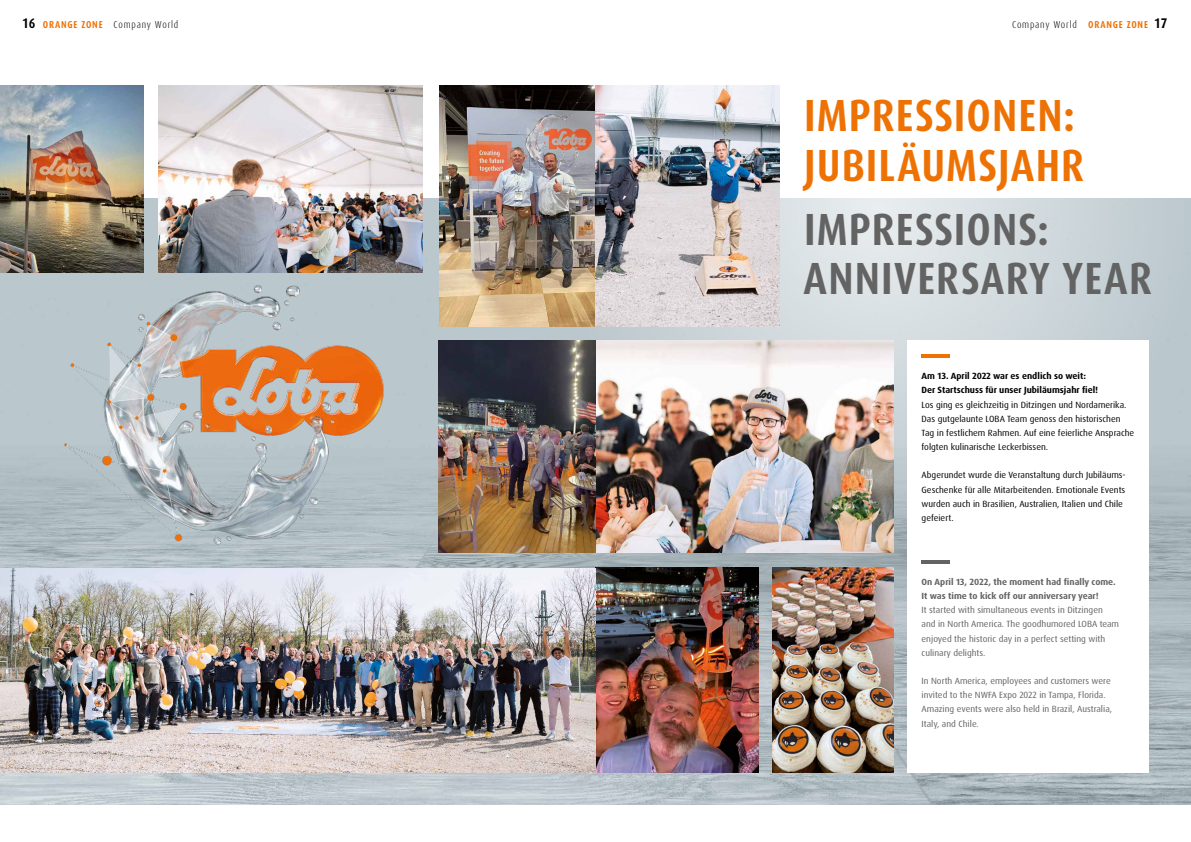
<style>
.page{position:relative;width:1191px;height:842px;background:#fff}
.page>*{position:absolute;margin:0;border:0;box-sizing:border-box;transform-origin:0 0}
.t1{font:700 condensed 45.1px/49.6px "Dax Pro";letter-spacing:.025em;color:#646363}
.t2{font:700 condensed 45.1px/49.6px "Dax Pro";letter-spacing:.025em;color:#ee7203}
.t3{font:300 condensed 10px "Dax Pro";letter-spacing:.08em;color:#000}
.t4{font:9px/14.2px "Dax Pro";color:#000}
.t5{font:9px/14.2px "Dax Pro";color:#646363}
.t6{font:700 9px/14.2px "Dax Pro";color:#646363}
.t7{font:700 9px/14.2px "Dax Pro";color:#000}
.s1{font-weight:700;font-size:14px}
.s2{font-weight:700;color:#ee7203}
</style>
<div class="page">
<img style="left:0;top:198px;width:1191px;height:606px">
<svg style="left:556px;top:198px;width:635px;height:333px"></svg>
<div style="left:907px;top:340px;width:241px;height:433px;background:#fff"></div>
<img style="left:159px;top:86px;width:263px;height:187px">
<img style="left:0;top:85px;width:143px;height:163px">
<img style="left:772px;top:568px;width:121px;height:204px">
<img style="left:595px;top:568px;width:163px;height:204px">
<img style="left:595px;top:340px;width:298px;height:213px">
<img style="left:438px;top:340px;width:157px;height:213px">
<img style="left:0;top:568px;width:595px;height:204px">
<img style="left:439px;top:85px;width:156px;height:241px">
<img style="left:595px;top:85px;width:185px;height:241px">
<img style="left:0;top:248px;width:411px;height:346px">
<hr style="left:921px;top:354px;width:29px;height:4px;background:#ee7203">
<hr style="left:921px;top:560px;width:29px;height:3px;background:#646363">
<p class="t3" style="left:22px;top:18px;width:158px"><span class="s1">16</span> <span class="s2">ORANGE ZONE</span> Company World</p>
<p class="t3" style="left:1012px;top:18px;width:157px">Company World <span class="s2">ORANGE ZONE</span> <span class="s1">17</span></p>
<h1 class="t2" style="left:804px;top:91px;width:282px">IMPRESSIONEN:<br>JUBILÄUMSJAHR</h1>
<h1 class="t1" style="left:803px;top:205px;width:350px">IMPRESSIONS:<br>ANNIVERSARY YEAR</h1>
<p class="t7" style="left:921px;top:369px;width:178px">Am 13. April 2022 war es endlich so weit:<br>Der Startschuss für unser Jubiläumsjahr fiel!</p>
<p class="t4" style="left:921px;top:397px;width:214px">Los ging es gleichzeitig in Ditzingen und Nordamerika.<br>Das gutgelaunte LOBA Team genoss den historischen Tag in festlichem Rahmen. Auf eine feierliche Ansprache folgten kulinarische Leckerbissen.</p>
<p class="t4" style="left:921px;top:468px;width:205px">Abgerundet wurde die Veranstaltung durch Jubiläums-Geschenke für alle Mitarbeitenden. Emotionale Events wurden auch in Brasilien, Australien, Italien und Chile gefeiert.</p>
<p class="t6" style="left:921px;top:575px;width:196px">On April 13, 2022, the moment had finally come.<br>It was time to kick off our anniversary year!</p>
<p class="t5" style="left:921px;top:603px;width:199px">It started with simultaneous events in Ditzingen<br>and in North America. The goodhumored LOBA team enjoyed the historic day in a perfect setting with culinary delights.</p>
<p class="t5" style="left:921px;top:674px;width:192px">In North America, employees and customers were invited to the NWFA Expo 2022 in Tampa, Florida.<br>Amazing events were also held in Brazil, Australia, Italy, and Chile.</p>
</div>
